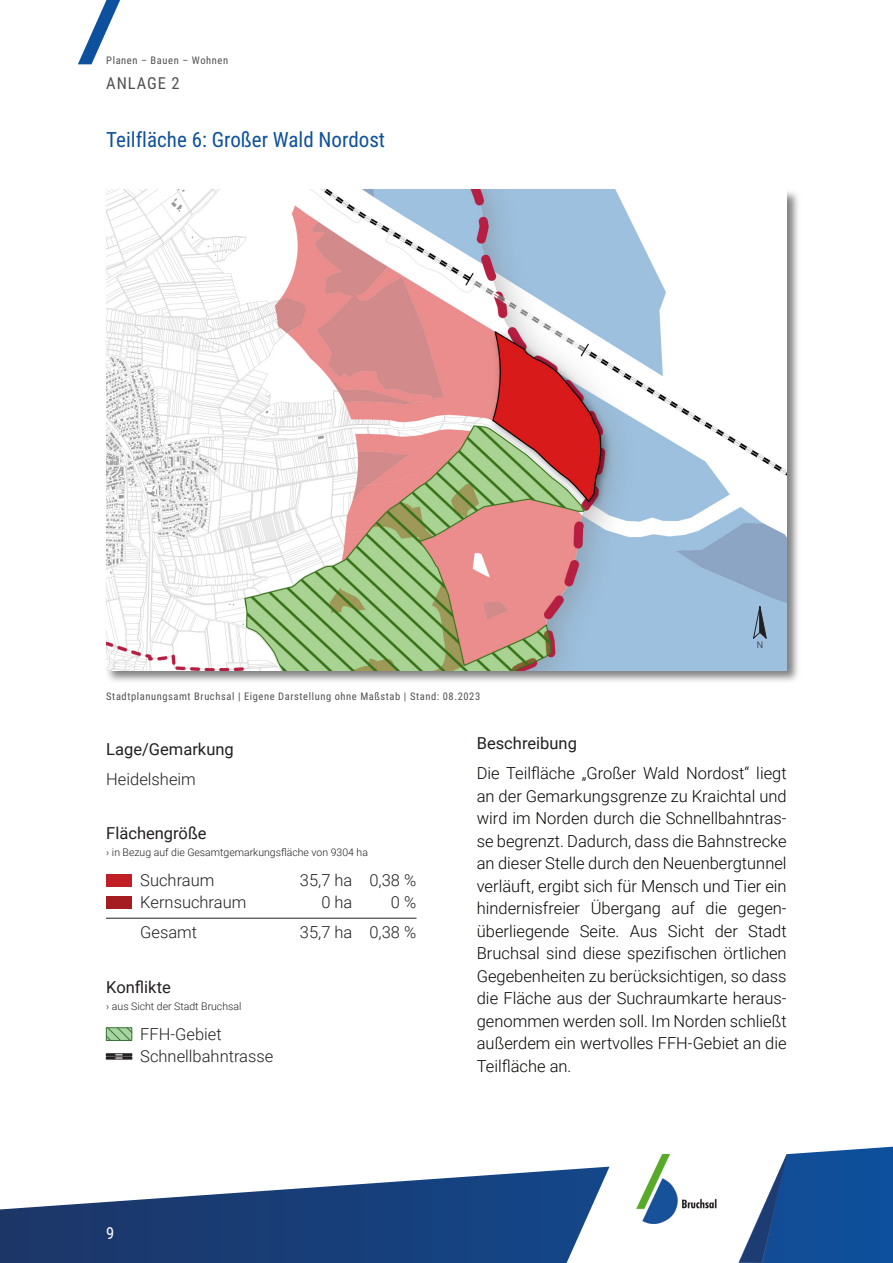
<style>
.page{position:relative;width:893px;height:1263px;background:#fff}
.page>*{position:absolute;margin:0;border:0;box-sizing:border-box;transform-origin:0 0}
.t1{font:21px "Roboto Condensed";color:#0d509e}
.t2{font:300 16.5px/22.5px "Roboto";color:#080704;text-align:justify}
.t3{font:300 16.5px/22.5px "Roboto";color:#231f20}
.t4{font:16.5px "Roboto";color:#231f20}
.t5{font:16.5px "Roboto Condensed";letter-spacing:.055em;color:#52504f}
.t6{font:16.5px "Roboto Condensed";color:#fff}
.t7{font:10.5px "Roboto Condensed";letter-spacing:.055em;color:#52504f}
.t8{font:300 10.5px "Roboto";color:#231f20}
.t9{font:300 9px "Roboto";color:#231f20}
</style>
<div class="page">
<svg style="left:0;top:1147px;width:893px;height:116px"></svg>
<svg style="left:738px;top:1154px;width:49px;height:109px"></svg>
<svg style="left:78px;top:0;width:42px;height:64px"></svg>
<div style="left:106px;top:874px;width:26px;height:12px;background:#c02025"></div>
<div style="left:106px;top:896px;width:26px;height:13px;background:#a51d21"></div>
<hr style="left:106px;top:918px;width:310px;height:1px;background:#231f20">
<svg style="left:106px;top:1053px;width:26px;height:6px"></svg>
<svg style="left:105px;top:1027px;width:28px;height:14px"></svg>
<img style="left:106px;top:189px;width:692px;height:493px">
<img style="left:106px;top:190px;width:681px;height:480px">
<svg style="left:753px;top:602px;width:14px;height:38px"></svg>
<p class="t7" style="left:106px;top:56px;width:123px">Planen – Bauen – Wohnen</p>
<p class="t5" style="left:106px;top:77px;width:75px">ANLAGE 2</p>
<p class="t1" style="left:106px;top:132px;width:280px">Teilfläche 6: Großer Wald Nordost</p>
<p class="t7" style="left:106px;top:692px;width:375px">Stadtplanungsamt Bruchsal | Eigene Darstellung ohne Maßstab | Stand: 08.2023</p>
<p class="t9" style="left:757px;top:641px;width:8px">N</p>
<p class="t4" style="left:106px;top:742px;width:129px">Lage/Gemarkung</p>
<p class="t3" style="left:106px;top:769px;width:91px">Heidelsheim</p>
<p class="t4" style="left:106px;top:827px;width:102px">Flächengröße</p>
<p class="t8" style="left:106px;top:848px;width:263px">› in Bezug auf die Gesamtgemarkungsfläche von 9304 ha</p>
<p class="t3" style="left:140px;top:870px;width:108px">Suchraum<br>Kernsuchraum</p>
<p class="t3" style="left:140px;top:923px;width:58px">Gesamt</p>
<p class="t3" style="left:300px;top:870px;width:54px;text-align:right">35,7 ha<br>0 ha</p>
<p class="t3" style="left:300px;top:923px;width:54px">35,7 ha</p>
<p class="t3" style="left:369px;top:870px;width:48px;text-align:right">0,38 %<br>0 %</p>
<p class="t3" style="left:369px;top:923px;width:48px">0,38 %</p>
<p class="t4" style="left:106px;top:981px;width:66px">Konflikte</p>
<p class="t8" style="left:106px;top:1002px;width:137px">› aus Sicht der Stadt Bruchsal</p>
<p class="t3" style="left:140px;top:1024px;width:135px">FFH-Gebiet<br>Schnellbahntrasse</p>
<p class="t4" style="left:477px;top:737px;width:102px">Beschreibung</p>
<p class="t2" style="left:477px;top:764px;width:311px">Die Teilfläche „Großer Wald Nordost“ liegt an der Gemarkungsgrenze zu Kraichtal und wird im Norden durch die Schnellbahntras&shy;se begrenzt. Dadurch, dass die Bahnstrecke an dieser Stelle durch den Neuenbergtunnel verläuft, ergibt sich für Mensch und Tier ein hindernisfreier Übergang auf die gegen&shy;überliegende Seite. Aus Sicht der Stadt Bruchsal sind diese spezifischen örtlichen Gegebenheiten zu berücksichtigen, so dass die Fläche aus der Suchraumkarte heraus&shy;genommen werden soll. Im Norden schließt außerdem ein wertvolles FFH-Gebiet an die Teilfläche an.</p>
<p class="t6" style="left:106px;top:1227px;width:10px">9</p>
</div>
